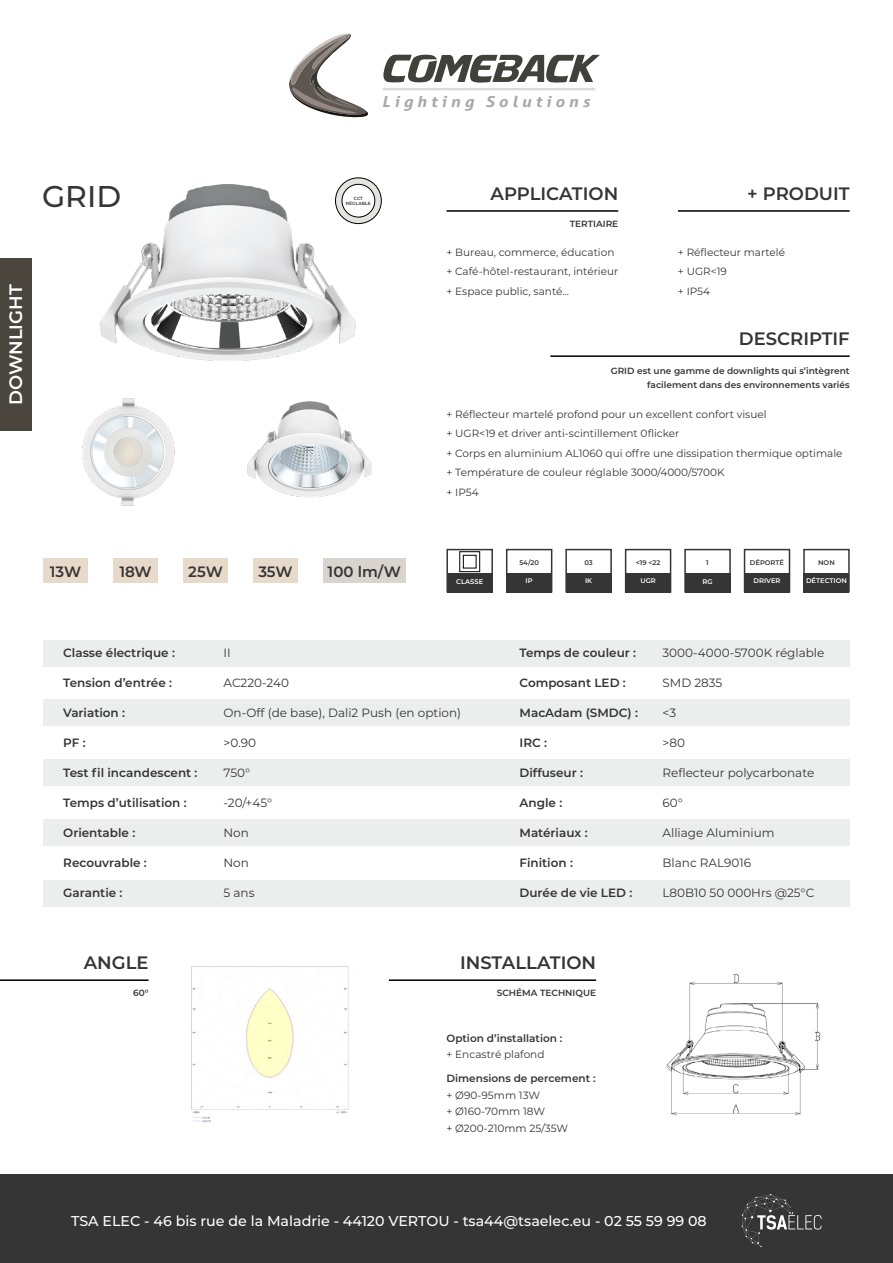
<style>
.page{position:relative;width:893px;height:1263px;background:#fff}
.page>*{position:absolute;margin:0;border:0;box-sizing:border-box;transform-origin:0 0}
.t1{font:500 30px "Montserrat";color:#363535}
.t2{font:600 18px "Montserrat";color:#363535}
.t3{font:600 18px "Montserrat";color:#fff}
.t4{font:italic 700 15.15px "Aller";letter-spacing:.24em;color:#a6a9aa;scale:1.11 1}
.t5{font:600 15px "Montserrat";color:#363535}
.t6{font:500 14.25px "Montserrat";color:#fff}
.t7{font:600 12px "Montserrat";color:#363535}
.t8{font:12px "Montserrat";color:#363535}
.t9{font:10.5px/19.5px "Montserrat";color:#363535}
.t10{font:600 10.5px "Montserrat";color:#363535}
.t11{font:600 9px/13.5px "Montserrat";color:#363535;text-align:right}
.t12{font:600 6.75px "Montserrat";color:#fff}
.t13{font:600 6.75px "Montserrat";color:#363535}
.t14{font:600 4.5px/5.4px "Montserrat";color:#363535;text-align:center}
</style>
<div class="page">
<div style="left:0;top:1174px;width:893px;height:89px;background:#363535"></div>
<svg style="left:742px;top:1194px;width:79px;height:53px"></svg>
<div style="left:43px;top:640px;width:807px;height:27px;background:#eceded"></div>
<div style="left:43px;top:699px;width:807px;height:27px;background:#eceded"></div>
<div style="left:43px;top:759px;width:807px;height:27px;background:#eceded"></div>
<div style="left:43px;top:819px;width:807px;height:27px;background:#eceded"></div>
<div style="left:43px;top:880px;width:807px;height:26px;background:#eceded"></div>
<img style="left:191px;top:966px;width:158px;height:156px">
<img style="left:666px;top:974px;width:155px;height:142px">
<hr style="left:0;top:979px;width:149px;height:2px;background:#000">
<hr style="left:389px;top:979px;width:207px;height:2px;background:#000">
<div style="left:43px;top:558px;width:45px;height:25px;background:#e8daca"></div>
<div style="left:113px;top:558px;width:45px;height:25px;background:#e8daca"></div>
<div style="left:183px;top:558px;width:45px;height:25px;background:#e8daca"></div>
<div style="left:253px;top:558px;width:45px;height:25px;background:#e8daca"></div>
<div style="left:323px;top:558px;width:82px;height:25px;background:#d9d4cd"></div>
<div style="left:446px;top:549px;width:47px;height:43px;border:2px solid #363535"></div>
<div style="left:447px;top:573px;width:45px;height:19px;background:#363535"></div>
<div style="left:506px;top:549px;width:46px;height:43px;border:2px solid #363535"></div>
<div style="left:506px;top:573px;width:46px;height:19px;background:#363535"></div>
<div style="left:565px;top:549px;width:47px;height:43px;border:2px solid #363535"></div>
<div style="left:566px;top:573px;width:45px;height:19px;background:#363535"></div>
<div style="left:625px;top:549px;width:46px;height:43px;border:2px solid #363535"></div>
<div style="left:625px;top:573px;width:46px;height:19px;background:#363535"></div>
<div style="left:684px;top:549px;width:47px;height:43px;border:2px solid #363535"></div>
<div style="left:685px;top:573px;width:45px;height:19px;background:#363535"></div>
<div style="left:744px;top:549px;width:46px;height:43px;border:2px solid #363535"></div>
<div style="left:744px;top:573px;width:46px;height:19px;background:#363535"></div>
<div style="left:803px;top:549px;width:47px;height:43px;border:2px solid #363535"></div>
<div style="left:804px;top:573px;width:45px;height:19px;background:#363535"></div>
<div style="left:459px;top:551px;width:21px;height:21px;border:1px solid #000"></div>
<div style="left:463px;top:555px;width:13px;height:13px;border:1px solid #000"></div>
<hr style="left:446px;top:210px;width:172px;height:2px;background:#000">
<hr style="left:678px;top:210px;width:172px;height:2px;background:#000">
<hr style="left:550px;top:355px;width:300px;height:2px;background:#000">
<img style="left:82px;top:178px;width:300px;height:328px">
<div style="left:0;top:259px;width:31px;height:172px;background:#4a463e"></div>
<svg style="left:335px;top:178px;width:46px;height:46px"></svg>
<div style="left:335px;top:178px;width:47px;height:46px;border:1px solid #000;border-radius:50%"></div>
<div style="left:342px;top:184px;width:33px;height:33px;background:#fff;border-radius:50%"></div>
<div style="left:342px;top:184px;width:33px;height:33px;border:1px solid #000;border-radius:50%"></div>
<svg style="left:383px;top:55px;width:217px;height:28px"></svg>
<hr style="left:383px;top:88px;width:212px;height:2px;background:#dcd9d6">
<svg style="left:289px;top:33px;width:79px;height:85px"></svg>
<h3 class="t4" style="left:382px;top:93px;width:189px">Lighting Solutions</h3>
<h1 class="t1" style="left:42px;top:175px;width:81px">GRID</h1>
<p class="t14" style="left:346px;top:195px;width:26px">CCT<br>RÉGLABLE</p>
<h2 class="t3" style="left:3px;top:405px;width:122px;rotate:-90deg">DOWNLIGHT</h2>
<h3 class="t5" style="left:50px;top:561px;width:33px">13W</h3>
<h3 class="t5" style="left:119px;top:561px;width:34px">18W</h3>
<h3 class="t5" style="left:188px;top:561px;width:36px">25W</h3>
<h3 class="t5" style="left:258px;top:561px;width:36px">35W</h3>
<h3 class="t5" style="left:328px;top:561px;width:75px">100 lm/W</h3>
<h2 class="t2" style="left:490px;top:180px;width:129px">APPLICATION</h2>
<p class="t11" style="left:570px;top:216px;width:50px">TERTIAIRE</p>
<p class="t9" style="left:446px;top:242px;width:173px">+ Bureau, commerce, éducation + Café-hôtel-restaurant, intérieur + Espace public, santé...</p>
<h2 class="t2" style="left:747px;top:180px;width:104px">+ PRODUIT</h2>
<p class="t9" style="left:678px;top:242px;width:109px">+ Réflecteur martelé + UGR&lt;19<br>+ IP54</p>
<h2 class="t2" style="left:739px;top:326px;width:112px">DESCRIPTIF</h2>
<p class="t11" style="left:611px;top:364px;width:240px">GRID est une gamme de downlights qui s’intègrent facilement dans des environnements variés</p>
<p class="t9" style="left:446px;top:404px;width:398px">+ Réflecteur martelé profond pour un excellent confort visuel<br>+ UGR&lt;19 et driver anti-scintillement 0flicker<br>+ Corps en aluminium AL1060 qui offre une dissipation thermique optimale + Température de couleur réglable 3000/4000/5700K<br>+ IP54</p>
<p class="t13" style="left:519px;top:558px;width:21px">54/20</p>
<p class="t13" style="left:584px;top:558px;width:10px">03</p>
<p class="t13" style="left:636px;top:558px;width:26px">&lt;19 &lt;22</p>
<p class="t13" style="left:706px;top:558px;width:4px">1</p>
<p class="t13" style="left:750px;top:558px;width:36px">DÉPORTÉ</p>
<p class="t13" style="left:818px;top:558px;width:18px">NON</p>
<p class="t12" style="left:456px;top:576px;width:29px">CLASSE</p>
<p class="t12" style="left:526px;top:576px;width:9px">IP</p>
<p class="t12" style="left:585px;top:576px;width:9px">IK</p>
<p class="t12" style="left:640px;top:576px;width:17px">UGR</p>
<p class="t12" style="left:702px;top:576px;width:12px">RG</p>
<p class="t12" style="left:754px;top:576px;width:28px">DRIVER</p>
<p class="t12" style="left:806px;top:576px;width:42px">DÉTECTION</p>
<p class="t7" style="left:63px;top:644px;width:113px">Classe électrique :</p>
<p class="t7" style="left:63px;top:674px;width:110px">Tension d’entrée :</p>
<p class="t7" style="left:63px;top:704px;width:63px">Variation :</p>
<p class="t7" style="left:63px;top:734px;width:24px">PF :</p>
<p class="t7" style="left:63px;top:764px;width:136px">Test fil incandescent :</p>
<p class="t7" style="left:63px;top:794px;width:125px">Temps d’utilisation :</p>
<p class="t7" style="left:63px;top:824px;width:74px">Orientable :</p>
<p class="t7" style="left:63px;top:854px;width:85px">Recouvrable :</p>
<p class="t7" style="left:63px;top:884px;width:61px">Garantie :</p>
<p class="t8" style="left:224px;top:644px;width:9px">II</p>
<p class="t8" style="left:224px;top:674px;width:67px">AC220-240</p>
<p class="t8" style="left:224px;top:704px;width:239px">On-Off (de base), Dali2 Push (en option)</p>
<p class="t8" style="left:224px;top:734px;width:34px">&gt;0.90</p>
<p class="t8" style="left:224px;top:764px;width:28px">750°</p>
<p class="t8" style="left:224px;top:794px;width:50px">-20/+45°</p>
<p class="t8" style="left:224px;top:824px;width:27px">Non</p>
<p class="t8" style="left:224px;top:854px;width:27px">Non</p>
<p class="t8" style="left:224px;top:884px;width:33px">5 ans</p>
<p class="t7" style="left:519px;top:644px;width:118px">Temps de couleur :</p>
<p class="t7" style="left:519px;top:674px;width:108px">Composant LED :</p>
<p class="t7" style="left:519px;top:704px;width:120px">MacAdam (SMDC) :</p>
<p class="t7" style="left:519px;top:734px;width:29px">IRC :</p>
<p class="t7" style="left:519px;top:764px;width:65px">Diffuseur :</p>
<p class="t7" style="left:519px;top:794px;width:44px">Angle :</p>
<p class="t7" style="left:519px;top:824px;width:70px">Matériaux :</p>
<p class="t7" style="left:519px;top:854px;width:55px">Finition :</p>
<p class="t7" style="left:519px;top:884px;width:114px">Durée de vie LED :</p>
<h2 class="t2" style="left:84px;top:949px;width:66px">ANGLE</h2>
<h2 class="t2" style="left:460px;top:949px;width:137px">INSTALLATION</h2>
<p class="t11" style="left:497px;top:986px;width:101px">SCHÉMA TECHNIQUE</p>
<p class="t10" style="left:446px;top:1030px;width:117px">Option d’installation :</p>
<p class="t9" style="left:446px;top:1044px;width:100px">+ Encastré plafond</p>
<p class="t10" style="left:446px;top:1071px;width:151px">Dimensions de percement :</p>
<p class="t9" style="left:446px;top:1086px;width:123px;line-height:16.5px">+ Ø90-95mm 13W<br>+ Ø160-70mm 18W<br>+ Ø200-210mm 25/35W</p>
<p class="t11" style="left:133px;top:986px;width:17px">60°</p>
<p class="t8" style="left:662px;top:644px;width:163px">3000-4000-5700K réglable</p>
<p class="t8" style="left:662px;top:674px;width:61px">SMD 2835</p>
<p class="t8" style="left:662px;top:704px;width:15px">&lt;3</p>
<p class="t8" style="left:662px;top:734px;width:24px">&gt;80</p>
<p class="t8" style="left:662px;top:764px;width:153px">Reflecteur polycarbonate</p>
<p class="t8" style="left:662px;top:794px;width:22px">60°</p>
<p class="t8" style="left:662px;top:824px;width:114px">Alliage Aluminium</p>
<p class="t8" style="left:662px;top:854px;width:90px">Blanc RAL9016</p>
<p class="t8" style="left:662px;top:884px;width:153px">L80B10 50 000Hrs @25°C</p>
<h3 class="t6" style="left:71px;top:1210px;width:637px">TSA ELEC - 46 bis rue de la Maladrie - 44120 VERTOU - tsa44@tsaelec.eu - 02 55 59 99 08</h3>
</div>
